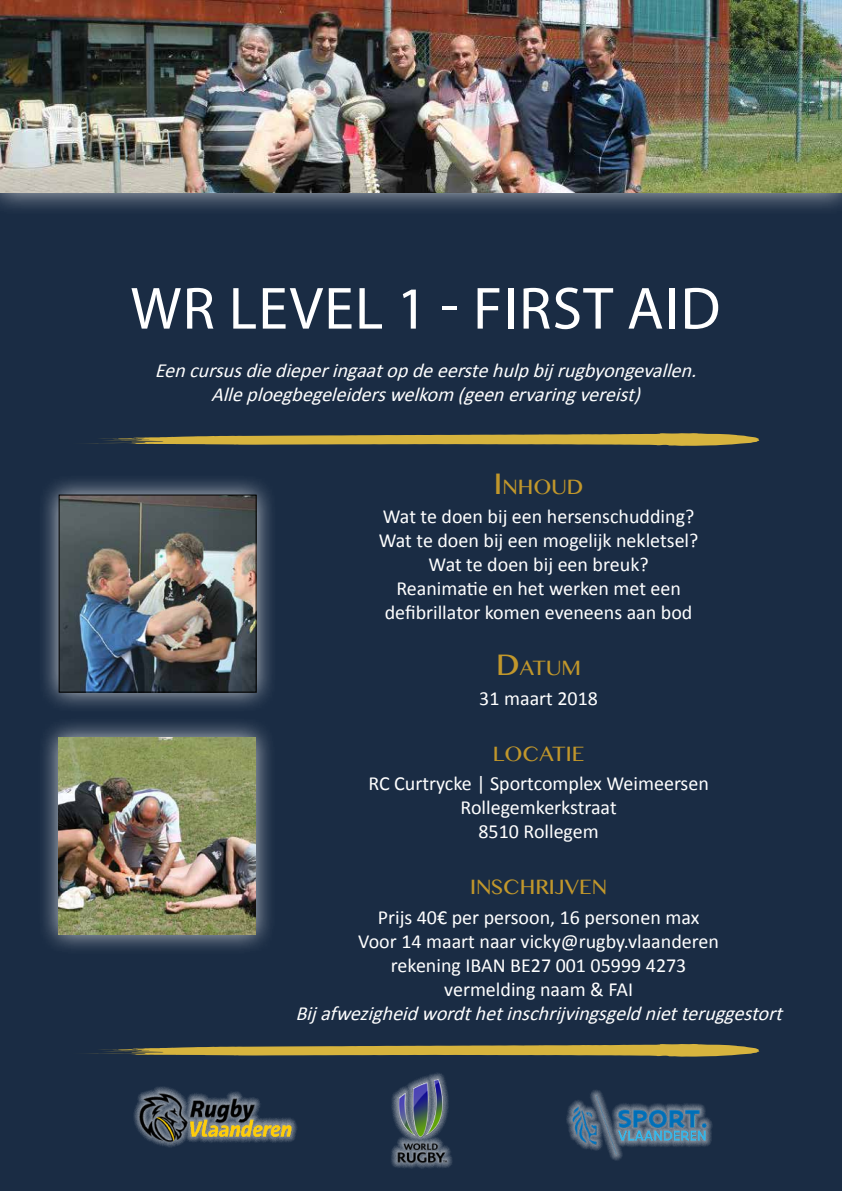
<style>
.page{position:relative;width:842px;height:1191px;background:#fff}
.page>*{position:absolute;margin:0;border:0;box-sizing:border-box;transform-origin:0 0}
.t1{font:60px "Myriad Pro";letter-spacing:.02em;color:#fff}
.t2{font:21px "Oriya MN";color:#c1972b}
.t3{font:20px/24px "Calibri";color:#fff;text-align:center}
.t4{font:italic 20px/24px "Calibri";color:#fff;text-align:center}
.s1{font-size:30px}
</style>
<div class="page">
<div style="left:0;top:0;width:841px;height:1190px;background:#1a2c44"></div>
<div style="left:0;top:0;width:842px;height:216px;background:#fff;opacity:.75"></div>
<img style="left:0;top:1px;width:842px;height:192px">
<div style="left:38px;top:474px;width:240px;height:239px;background:#fff;opacity:.75"></div>
<img style="left:61px;top:496px;width:194px;height:194px">
<div style="left:59px;top:494px;width:198px;height:198px;border:1px solid #000"></div>
<div style="left:38px;top:716px;width:238px;height:239px;background:#fff;opacity:.75"></div>
<img style="left:59px;top:737px;width:197px;height:197px">
<svg style="left:88px;top:433px;width:672px;height:13px"></svg>
<svg style="left:88px;top:1044px;width:672px;height:12px"></svg>
<img style="left:134px;top:1087px;width:163px;height:60px">
<img style="left:566px;top:1090px;width:146px;height:71px">
<img style="left:391px;top:1073px;width:61px;height:96px">
<h1 class="t1" style="left:131px;top:271px;width:591px">WR LEVEL 1 - FIRST AID</h1>
<p class="t4" style="left:155px;top:358px;width:550px">Eencursusdiedieperingaatopdeeerstehulpbijrugbyongevallen.<br>Alleploegbegeleiderswelkom (geenervaringvereist)</p>
<p class="t2" style="left:494px;top:474px;width:91px"><span class="s1">I</span>NHOUD</p>
<p class="t3" style="left:379px;top:504px;width:321px">Wat te doen bij een hersenschudding?<br>Wat te doen bij een mogelijk nekletsel?<br>Wat te doen bij een breuk?<br>Reanimatie en het werken met een defibrillator komen eveneens aan bod</p>
<p class="t2" style="left:496px;top:655px;width:87px"><span class="s1">D</span>ATUM</p>
<p class="t3" style="left:479px;top:686px;width:120px">31 maart 2018</p>
<p class="t2" style="left:493px;top:741px;width:93px">LOCATI E</p>
<p class="t3" style="left:368px;top:771px;width:342px">RC Curtrycke | Sportcomplex Weimeersen<br>Rollegemkerkstraat<br>8510 Rollegem</p>
<p class="t2" style="left:470px;top:874px;width:139px">I NSCHRIJVEN</p>
<p class="t3" style="left:358px;top:905px;width:362px">Prijs 40€ per persoon, 16 personen max Voor 14 maart naar vicky@rugby.vlaanderen rekening IBAN BE27 001 05999 4273 vermelding naam &amp; FAI</p>
<p class="t4" style="left:295px;top:1001px;width:495px">Bijafwezigheidwordthetinschrijvingsgeldnietteruggestort</p>
</div>
